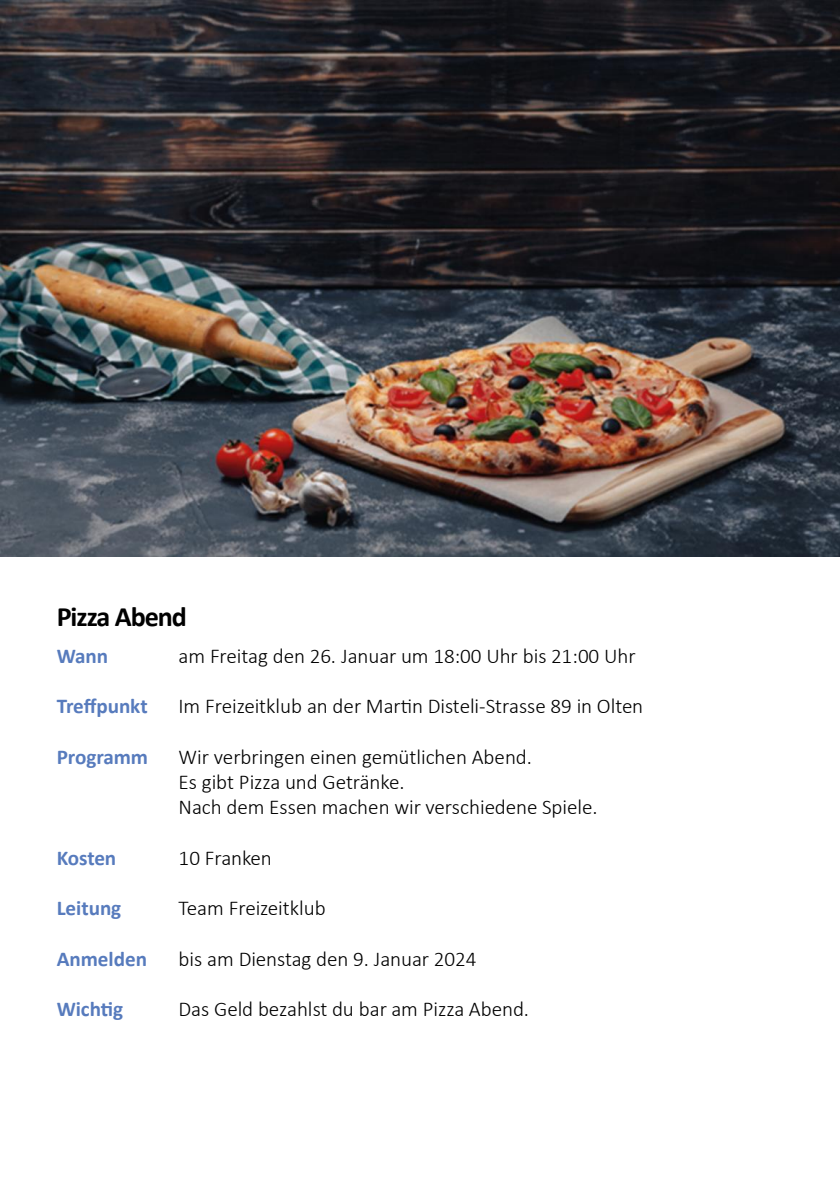
<style>
.page{position:relative;width:840px;height:1191px;background:#fff}
.page>*{position:absolute;margin:0;border:0;box-sizing:border-box;transform-origin:0 0}
.t1{font:700 28px "Calibri";letter-spacing:-.04em;color:#000}
.t2{font:300 21.2px "Calibri";letter-spacing:-.005em;color:#000}
.t3{font:700 21.2px "Calibri";letter-spacing:-.005em;color:#577bbd}
</style>
<div class="page">
<img style="left:0;top:0;width:839px;height:556px">
<h1 class="t1" style="left:57px;top:605px;width:132px">Pizza Abend</h1>
<p class="t3" style="left:57px;top:647px;width:53px">Wann</p>
<p class="t3" style="left:57px;top:697px;width:92px">Treffpunkt</p>
<p class="t3" style="left:57px;top:748px;width:93px">Programm</p>
<p class="t2" style="left:178px;top:647px;width:458px">am Freitag den 26. Januar um 18:00 Uhr bis 21:00 Uhr</p>
<p class="t2" style="left:178px;top:697px;width:466px">Im Freizeitklub an der Martin Disteli-Strasse 89 in Olten</p>
<p class="t2" style="left:178px;top:748px;width:355px">Wir verbringen einen gemütlichen Abend.</p>
<p class="t2" style="left:178px;top:773px;width:227px">Es gibt Pizza und Getränke.</p>
<p class="t2" style="left:178px;top:798px;width:420px">Nach dem Essen machen wir verschiedene Spiele.</p>
<p class="t2" style="left:178px;top:849px;width:95px">10 Franken</p>
<p class="t2" style="left:178px;top:899px;width:149px">Team Freizeitklub</p>
<p class="t2" style="left:178px;top:949px;width:299px">bis am Dienstag den 9. Januar 2024</p>
<p class="t3" style="left:57px;top:849px;width:61px">Kosten</p>
<p class="t3" style="left:57px;top:899px;width:66px">Leitung</p>
<p class="t3" style="left:57px;top:949px;width:92px">Anmelden</p>
<p class="t3" style="left:57px;top:1000px;width:68px">Wichtig</p>
<p class="t2" style="left:178px;top:1000px;width:352px">Das Geld bezahlst du bar am Pizza Abend.</p>
</div>
